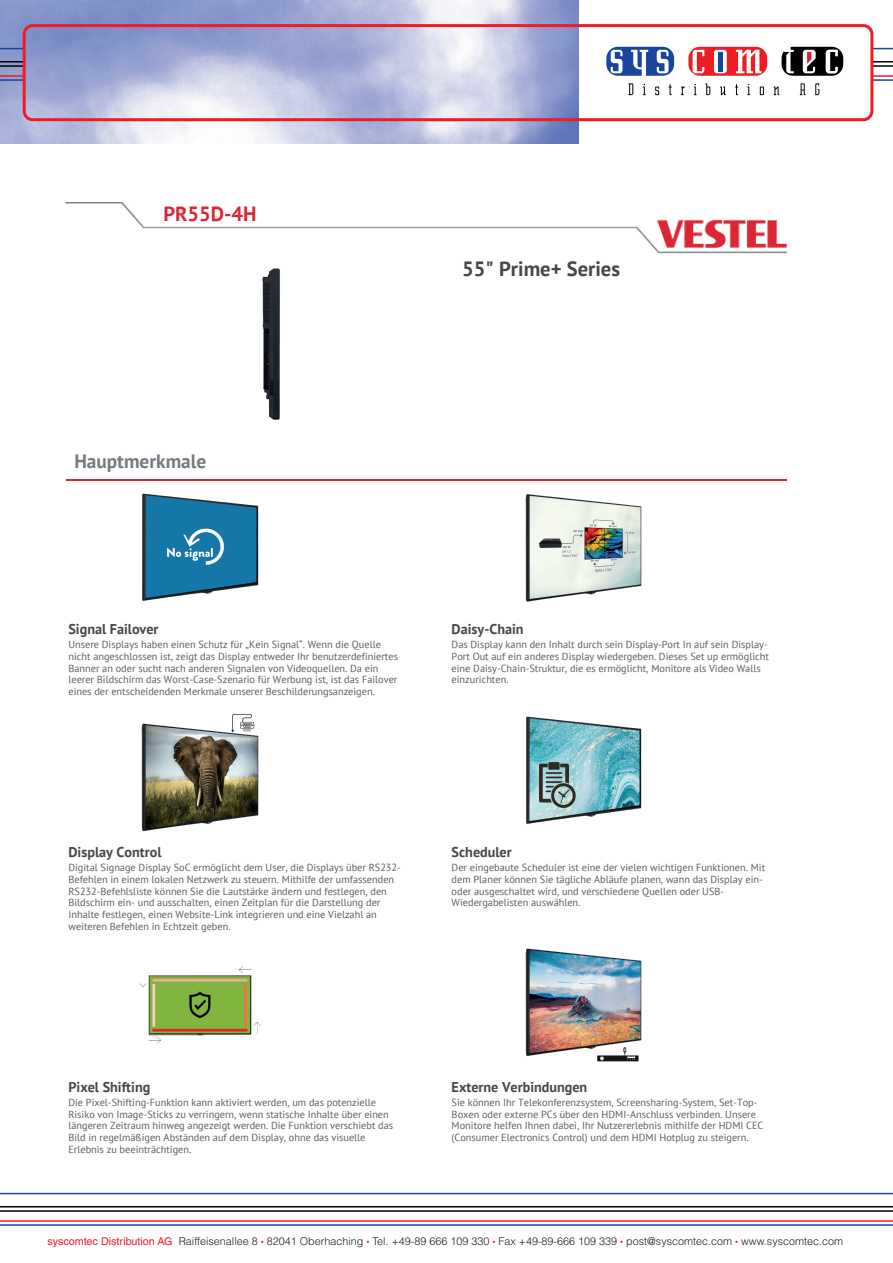
<style>
.page{position:relative;width:893px;height:1263px;background:#fff}
.page>*{position:absolute;margin:0;border:0;box-sizing:border-box;transform-origin:0 0}
.t1{font:700 20.55px "PT Sans";color:#454749}
.t2{font:700 20.55px "PT Sans";color:#db2733}
.t3{font:700 19.35px "PT Sans";color:#757a81}
.t4{font:700 14.1px "PT Sans";color:#454749}
.t5{font:300 10.8px "Helvetica LT Std";color:#231f20}
.t6{font:10.35px/11.7px "PT Sans";color:#595e5e}
.s1{font-weight:400;color:#ee1d23}
.s2{font-size:6px;color:#ee1d23}
</style>
<div class="page">
<img style="left:0;top:0;width:578px;height:144px">
<svg style="left:628px;top:83px;width:5px;height:12px"></svg>
<svg style="left:643px;top:84px;width:3px;height:11px"></svg>
<svg style="left:655px;top:87px;width:4px;height:8px"></svg>
<svg style="left:669px;top:84px;width:3px;height:11px"></svg>
<svg style="left:681px;top:87px;width:4px;height:8px"></svg>
<svg style="left:694px;top:84px;width:2px;height:11px"></svg>
<svg style="left:705px;top:83px;width:5px;height:12px"></svg>
<svg style="left:720px;top:87px;width:6px;height:8px"></svg>
<svg style="left:735px;top:84px;width:3px;height:11px"></svg>
<svg style="left:747px;top:84px;width:3px;height:11px"></svg>
<svg style="left:760px;top:87px;width:4px;height:8px"></svg>
<svg style="left:774px;top:87px;width:5px;height:8px"></svg>
<svg style="left:800px;top:83px;width:5px;height:12px"></svg>
<svg style="left:815px;top:83px;width:4px;height:12px"></svg>
<svg style="left:606px;top:47px;width:68px;height:29px"></svg>
<svg style="left:688px;top:47px;width:79px;height:29px"></svg>
<svg style="left:692px;top:50px;width:12px;height:23px"></svg>
<svg style="left:714px;top:50px;width:13px;height:23px"></svg>
<hr style="left:718px;top:52px;width:4px;height:19px;background:#18469d">
<svg style="left:736px;top:50px;width:26px;height:23px"></svg>
<svg style="left:782px;top:47px;width:61px;height:29px"></svg>
<svg style="left:873px;top:48px;width:20px;height:1px"></svg>
<hr style="left:871px;top:61px;width:22px;height:2px;background:#000">
<hr style="left:871px;top:65px;width:22px;height:2px;background:#000">
<hr style="left:871px;top:75px;width:22px;height:2px;background:#ee1d23">
<hr style="left:871px;top:79px;width:22px;height:2px;background:#18469d">
<hr style="left:0;top:1193px;width:893px;height:1px;background:#18469d">
<hr style="left:0;top:1206px;width:893px;height:1px;background:#000">
<hr style="left:0;top:1210px;width:893px;height:2px;background:#000">
<hr style="left:0;top:1220px;width:893px;height:2px;background:#ee1d23">
<hr style="left:0;top:1224px;width:893px;height:2px;background:#18469d">
<svg style="left:0;top:48px;width:23px;height:1px"></svg>
<hr style="left:0;top:61px;width:24px;height:2px;background:#000">
<hr style="left:0;top:65px;width:24px;height:2px;background:#000">
<hr style="left:0;top:75px;width:24px;height:2px;background:#ee1d23">
<hr style="left:0;top:79px;width:24px;height:2px;background:#18469d">
<div style="left:23px;top:24px;width:850px;height:97px;border:3px solid #ee1d23;border-radius:9px"></div>
<img style="left:262px;top:286px;width:18px;height:134px">
<hr style="left:66px;top:480px;width:721px;height:1px;background:#db2733">
<img style="left:142px;top:493px;width:117px;height:108px">
<img style="left:525px;top:494px;width:117px;height:108px">
<img style="left:141px;top:714px;width:118px;height:117px">
<img style="left:526px;top:716px;width:116px;height:108px">
<img style="left:140px;top:966px;width:121px;height:78px">
<img style="left:525px;top:948px;width:117px;height:114px">
<img style="left:65px;top:202px;width:723px;height:84px">
<h1 class="t2" style="left:163px;top:200px;width:95px">PR55D-4H</h1>
<h1 class="t1" style="left:462px;top:255px;width:159px">55" Prime+ Series</h1>
<h2 class="t3" style="left:74px;top:449px;width:133px">Hauptmerkmale</h2>
<h3 class="t4" style="left:68px;top:620px;width:92px">Signal Failover</h3>
<p class="t6" style="left:68px;top:639px;width:331px">Unsere Displays haben einen Schutz für „Kein Signal“. Wenn die Quelle nicht angeschlossen ist, zeigt das Display entweder Ihr benutzerdefiniertes Banner an oder sucht nach anderen Signalen von Videoquellen. Da ein leerer Bildschirm das Worst-Case-Szenario für Werbung ist, ist das Failover eines der entscheidenden Merkmale unserer Beschilderungsanzeigen.</p>
<h3 class="t4" style="left:452px;top:620px;width:74px">Daisy-Chain</h3>
<p class="t6" style="left:452px;top:639px;width:319px">Das Display kann den Inhalt durch sein Display-Port In auf sein Display-Port Out auf ein anderes Display wiedergeben. Dieses Set up ermöglicht eine Daisy-Chain-Struktur, die es ermöglicht, Monitore als Video Walls einzurichten.</p>
<h3 class="t4" style="left:68px;top:843px;width:95px">Display Control</h3>
<p class="t6" style="left:68px;top:862px;width:334px">Digital Signage Display SoC ermöglicht dem User, die Displays über RS232- Befehlen in einem lokalen Netzwerk zu steuern. Mithilfe der umfassenden RS232-Befehlsliste können Sie die Lautstärke ändern und festlegen, den Bildschirm ein- und ausschalten, einen Zeitplan für die Darstellung der Inhalte festlegen, einen Website-Link integrieren und eine Vielzahl an weiteren Befehlen in Echtzeit geben.</p>
<h3 class="t4" style="left:452px;top:843px;width:62px">Scheduler</h3>
<p class="t6" style="left:452px;top:862px;width:315px">Der eingebaute Scheduler ist eine der vielen wichtigen Funktionen. Mit dem Planer können Sie tägliche Abläufe planen, wann das Display ein&shy;oder ausgeschaltet wird, und verschiedene Quellen oder USB-Wiedergabelisten auswählen.</p>
<h3 class="t4" style="left:68px;top:1077px;width:83px">Pixel Shifting</h3>
<p class="t6" style="left:68px;top:1096px;width:326px">Die Pixel-Shifting-Funktion kann aktiviert werden, um das potenzielle Risiko von Image-Sticks zu verringern, wenn statische Inhalte über einen längeren Zeitraum hinweg angezeigt werden. Die Funktion verschiebt das Bild in regelmäßigen Abständen auf dem Display, ohne das visuelle Erlebnis zu beeinträchtigen.</p>
<h3 class="t4" style="left:452px;top:1077px;width:137px">Externe Verbindungen</h3>
<p class="t6" style="left:452px;top:1096px;width:313px">Sie können Ihr Telekonferenzsystem, Screensharing-System, Set-Top-Boxen oder externe PCs über den HDMI-Anschluss verbinden. Unsere Monitore helfen Ihnen dabei, Ihr Nutzererlebnis mithilfe der HDMI CEC (Consumer Electronics Control) und dem HDMI Hotplug zu steigern.</p>
<p class="t5" style="left:48px;top:1235px;width:797px"><span class="s1">syscomtec Distribution AG</span> Raiffeisenallee 8 <span class="s2">•</span> 82041 Oberhaching <span class="s2">•</span> Tel. +49-89 666 109 330 <span class="s2">•</span> Fax +49-89-666 109 339 <span class="s2">•</span> post@syscomtec.com <span class="s2">•</span> www.syscomtec.com</p>
</div>
